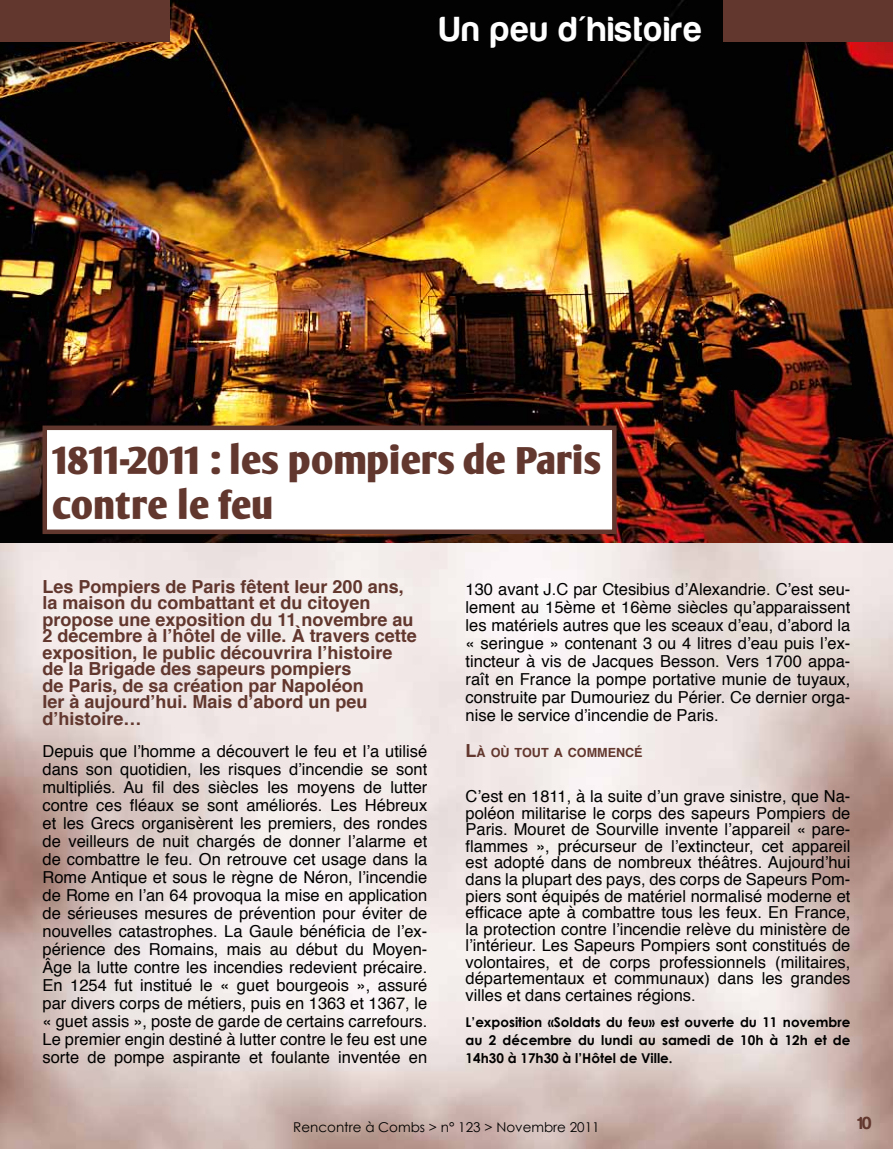
<style>
.page{position:relative;width:893px;height:1149px;background:#fff}
.page>*{position:absolute;margin:0;border:0;box-sizing:border-box;transform-origin:0 0}
.t1{font:700 37.5px/45px "Oli Jo";color:#62372e}
.t2{font:36px "Harabara";letter-spacing:.05em;color:#fff}
.t3{font:700 18px/16.5px "Helvetica";color:#62372e}
.t4{font:18px "Harabara";color:#62372e}
.t5{font:16.5px/18px "Helvetica";color:#000;text-align:justify}
.t6{font:700 13.5px/18px "Century Gothic";color:#000;text-align:justify}
.t7{font:13.5px "Century Gothic";color:#000}
.t8{font:700 12.6px "Helvetica";color:#62372e}
.s1{font-size:18px}
</style>
<div class="page">
<img style="left:0;top:542px;width:893px;height:606px">
<img style="left:0;top:0;width:893px;height:542px">
<div style="left:0;top:0;width:169px;height:42px;background:#62372e"></div>
<div style="left:724px;top:0;width:169px;height:42px;background:#62372e"></div>
<div style="left:43px;top:425px;width:574px;height:109px;background:#fff;border:4px solid #62372e"></div>
<h2 class="t2" style="left:440px;top:11px;width:263px">Un peu d'histoire</h2>
<h1 class="t1" style="left:53px;top:438px;width:550px">1811-2011 : les pompiers de Paris contre le feu</h1>
<p class="t3" style="left:43px;top:579px;width:376px">Les Pompiers de Paris fêtent leur 200 ans, la maison du combattant et du citoyen propose une exposition du 11 novembre au 2 décembre à l’hôtel de ville. À travers cette exposition, le public découvrira l’histoire de la Brigade des sapeurs pompiers<br>de Paris, de sa création par Napoléon<br>Ier à aujourd’hui. Mais d’abord un peu d’histoire…</p>
<p class="t5" style="left:43px;top:742px;width:386px">Depuis que l’homme a découvert le feu et l’a utilisé dans son quotidien, les risques d’incendie se sont multipliés. Au fil des siècles les moyens de lutter contre ces fléaux se sont améliorés. Les Hébreux et les Grecs organisèrent les premiers, des rondes de veilleurs de nuit chargés de donner l’alarme et de combattre le feu. On retrouve cet usage dans la Rome Antique et sous le règne de Néron, l’incendie de Rome en l’an 64 provoqua la mise en application de sérieuses mesures de prévention pour éviter de nouvelles catastrophes. La Gaule bénéficia de l’ex&shy;périence des Romains, mais au début du Moyen-Âge la lutte contre les incendies redevient précaire.<br>En 1254 fut institué le « guet bourgeois », assuré par divers corps de métiers, puis en 1363 et 1367, le « guet assis », poste de garde de certains carrefours.<br>Le premier engin destiné à lutter contre le feu est une sorte de pompe aspirante et foulante inventée en</p>
<p class="t5" style="left:466px;top:580px;width:386px">130 avant J.C par Ctesibius d’Alexandrie. C’est seu&shy;lement au 15ème et 16ème siècles qu’apparaissent les matériels autres que les sceaux d’eau, d’abord la « seringue » contenant 3 ou 4 litres d’eau puis l’ex&shy;tincteur à vis de Jacques Besson. Vers 1700 appa&shy;raît en France la pompe portative munie de tuyaux, construite par Dumouriez du Périer. Ce dernier orga&shy;nise le service d’incendie de Paris.</p>
<p class="t8" style="left:466px;top:743px;width:179px"><span class="s1">L</span>À OÙ TOUT A COMMENCÉ</p>
<p class="t5" style="left:466px;top:789px;width:386px;line-height:16.5px">C’est en 1811, à la suite d’un grave sinistre, que Na&shy;poléon militarise le corps des sapeurs Pompiers de Paris. Mouret de Sourville invente l’appareil « pare&shy;flammes », précurseur de l’extincteur, cet appareil est adopté dans de nombreux théâtres. Aujourd’hui dans la plupart des pays, des corps de Sapeurs Pom&shy;piers sont équipés de matériel normalisé moderne et efficace apte à combattre tous les feux. En France, la protection contre l’incendie relève du ministère de l’intérieur. Les Sapeurs Pompiers sont constitués de volontaires, et de corps professionnels (militaires, départementaux et communaux) dans les grandes villes et dans certaines régions.</p>
<p class="t6" style="left:466px;top:1012px;width:386px">L’exposition «Soldats du feu» est ouverte du 11 novembre au 2 décembre du lundi au samedi de 10h à 12h et de 14h30 à 17h30 à l’Hôtel de Ville.</p>
<p class="t7" style="left:293px;top:1118px;width:308px">Rencontre à Combs &gt; n° 123 &gt; Novembre 2011</p>
<p class="t4" style="left:858px;top:1113px;width:16px">10</p>
<p class="t7" style="left:300px;top:1118px;width:287px">Rencontre à Combs &gt; n° 122 &gt; Octobre 201</p>
</div>
